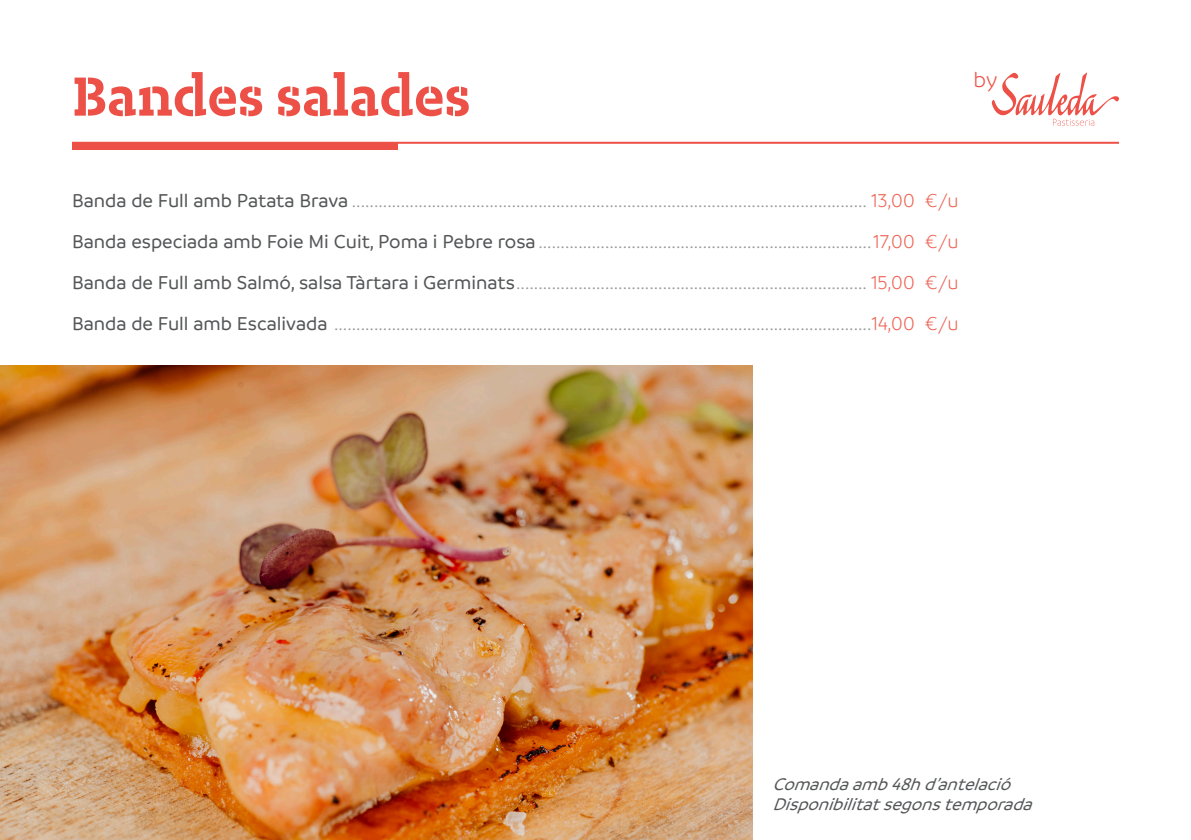
<style>
.page{position:relative;width:1191px;height:840px;background:#fff}
.page>*{position:absolute;margin:0;border:0;box-sizing:border-box;transform-origin:0 0}
.t1{font:700 64px "Test Karbon Slab Stencil";color:#ec5046}
.t2{font:300 22.8px "Branding SF";color:#ec5046}
.Plato{font:300 20px "Branding SF";color:#979a9b}
.t3{font:italic 500 18px "Branding SF";color:#545557}
.s1{font-weight:500;color:#545557}
.s2{color:#ed6354}
</style>
<div class="page">
<svg style="left:991px;top:72px;width:128px;height:54px"></svg>
<div style="left:72px;top:142px;width:325px;height:7px;background:#ec5046"></div>
<hr style="left:72px;top:142px;width:1047px;height:2px;background:#ec5046">
<img style="left:0;top:365px;width:752px;height:474px">
<p class="t1" style="left:72px;top:60px;width:400px">Bandes salades</p>
<p class="t2" style="left:973px;top:68px;width:25px">by</p>
<p class="Plato" style="left:72px;top:190px;width:888px"><span class="s1">Banda de Full amb Patata Brava</span> .................................................................................................................... <span class="s2">13,00 €/u</span></p>
<p class="Plato" style="left:72px;top:231px;width:888px"><span class="s1">Banda especiada amb Foie Mi Cuit, Poma i Pebre rosa</span> ...........................................................................<span class="s2">17,00 €/u</span></p>
<p class="Plato" style="left:72px;top:272px;width:888px"><span class="s1">Banda de Full amb Salmó, salsa Tàrtara i Germinats</span>............................................................................... <span class="s2">15,00 €/u</span></p>
<p class="Plato" style="left:72px;top:313px;width:888px"><span class="s1">Banda de Full amb Escalivada</span> .........................................................................................................................<span class="s2">14,00 €/u</span></p>
<p class="t3" style="left:772px;top:774px;width:246px">Comandaamb48hd’antelació</p>
<p class="t3" style="left:772px;top:794px;width:267px">Disponibilitatsegonstemporada</p>
</div>
